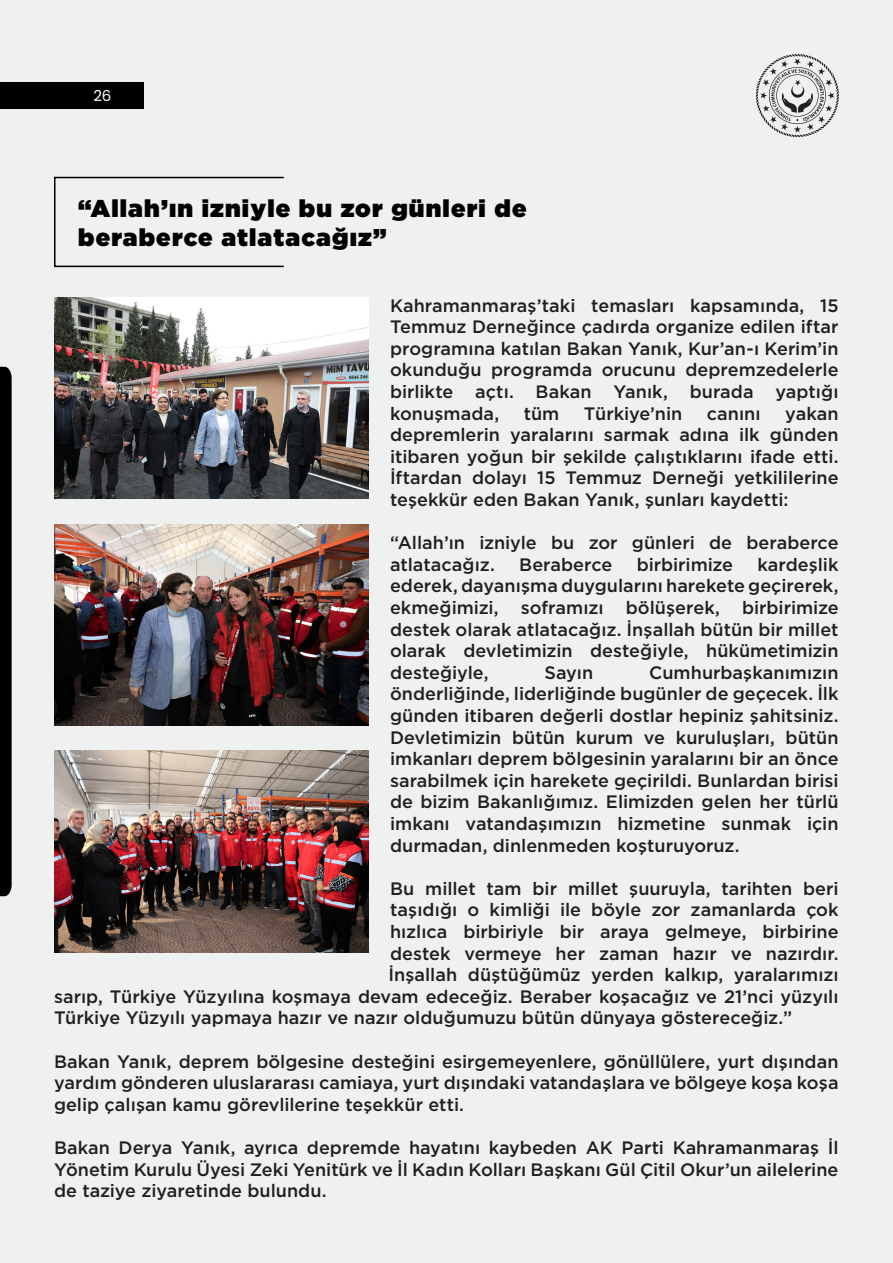
<style>
.page{position:relative;width:893px;height:1263px;background:#eff1f0}
.page>*{position:absolute;margin:0;border:0;box-sizing:border-box;transform-origin:0 0}
.t1{font:900 24.3px/29.1px "Gotham";letter-spacing:.05em;color:#000001}
.t2{font:500 18px/21.6px "Gotham";color:#231f20;text-align:justify}
.t3{font:15px "Poppins";color:#fff}
</style>
<div class="page">
<svg style="left:756px;top:54px;width:83px;height:83px"></svg>
<div style="left:0;top:82px;width:143px;height:27px;background:#000001"></div>
<svg style="left:0;top:367px;width:12px;height:529px;background:#080809"></svg>
<div style="left:54px;top:177px;width:230px;height:90px;border:2px solid #000"></div>
<img style="left:54px;top:297px;width:315px;height:202px">
<img style="left:54px;top:524px;width:315px;height:202px">
<img style="left:54px;top:751px;width:315px;height:201px">
<p class="t3" style="left:93px;top:87px;width:20px">26</p>
<p class="t1" style="left:78px;top:194px;width:450px">“Allah’ın izniyle bu zor günleri de beraberce atlatacağız”</p>
<p class="t2" style="left:390px;top:294px;width:450px">Kahramanmaraş’taki temasları kapsamında, 15<br>Temmuz Derneğince çadırda organize edilen iftar programına katılan Bakan Yanık, Kur’an-ı Kerim’in okunduğu programda orucunu depremzedelerle birlikte açtı. Bakan Yanık, burada yaptığı konuşmada,</p>
<p class="t2" style="left:390px;top:402px;width:450px;text-indent:395px">yakan depremlerin yaralarını sarmak adına ilk günden itibaren yoğun bir şekilde çalıştıklarını ifade etti.<br>İftardan dolayı 15 Temmuz Derneği yetkililerine teşekkür eden Bakan Yanık, şunları kaydetti:</p>
<p class="t2" style="left:390px;top:532px;width:450px">“Allah’ın izniyle bu zor günleri de beraberce atlatacağız.</p>
<p class="t2" style="left:524px;top:402px;width:37px">tüm</p>
<p class="t2" style="left:584px;top:402px;width:100px">Türkiye’nin</p>
<p class="t2" style="left:707px;top:402px;width:55px">canını</p>
<p class="t2" style="left:390px;top:553px;width:450px;text-indent:367px">kardeşlik ederek, dayanışma duygularını harekete geçirerek, ekmeğimizi, soframızı bölüşerek, birbirimize destek olarak atlatacağız. İnşallah bütün bir millet olarak devletimizin desteğiyle, hükümetimizin desteğiyle,</p>
<p class="t2" style="left:519px;top:553px;width:95px">Beraberce</p>
<p class="t2" style="left:637px;top:553px;width:98px">birbirimize</p>
<p class="t2" style="left:390px;top:661px;width:450px;text-indent:259px">Cumhurbaşkanımızın önderliğinde, liderliğinde bugünler de geçecek. İlk günden itibaren değerli dostlar hepiniz şahitsiniz.<br>Devletimizin bütün kurum ve kuruluşları, bütün imkanları deprem bölgesinin yaralarını bir an önce sarabilmek için harekete geçirildi. Bunlardan birisi de bizim Bakanlığımız. Elimizden gelen her türlü imkanı vatandaşımızın hizmetine sunmak için durmadan, dinlenmeden koşturuyoruz.</p>
<p class="t2" style="left:390px;top:877px;width:450px">Bu millet tam bir millet şuuruyla, tarihten beri</p>
<p class="t2" style="left:390px;top:899px;width:450px">taşıdığı o kimliği ile böyle zor zamanlarda çok</p>
<p class="t2" style="left:390px;top:920px;width:450px">hızlıca birbiriyle bir araya gelmeye, birbirine</p>
<p class="t2" style="left:390px;top:942px;width:450px">destek vermeye her zaman hazır ve nazırdır.</p>
<p class="t2" style="left:388px;top:964px;width:452px">İnşallah düştüğümüz yerden kalkıp, yaralarımızı</p>
<p class="t2" style="left:54px;top:985px;width:786px">sarıp, Türkiye Yüzyılına koşmaya devam edeceğiz. Beraber koşacağız ve 21’nci yüzyılı</p>
<p class="t2" style="left:54px;top:1007px;width:740px">Türkiye Yüzyılı yapmaya hazır ve nazır olduğumuzu bütün dünyaya göstereceğiz.”</p>
<p class="t2" style="left:54px;top:1050px;width:786px">Bakan Yanık, deprem bölgesine desteğini esirgemeyenlere, gönüllülere, yurt dışından yardım gönderen uluslararası camiaya, yurt dışındaki vatandaşlara ve bölgeye koşa koşa gelip çalışan kamu görevlilerine teşekkür etti.</p>
<p class="t2" style="left:54px;top:1136px;width:786px">Bakan Derya Yanık, ayrıca depremde hayatını kaybeden AK Parti Kahramanmaraş İl Yönetim Kurulu Üyesi Zeki Yenitürk ve İl Kadın Kolları Başkanı Gül Çitil Okur’un ailelerine de taziye ziyaretinde bulundu.</p>
<p class="t2" style="left:545px;top:661px;width:50px">Sayın</p>
</div>
